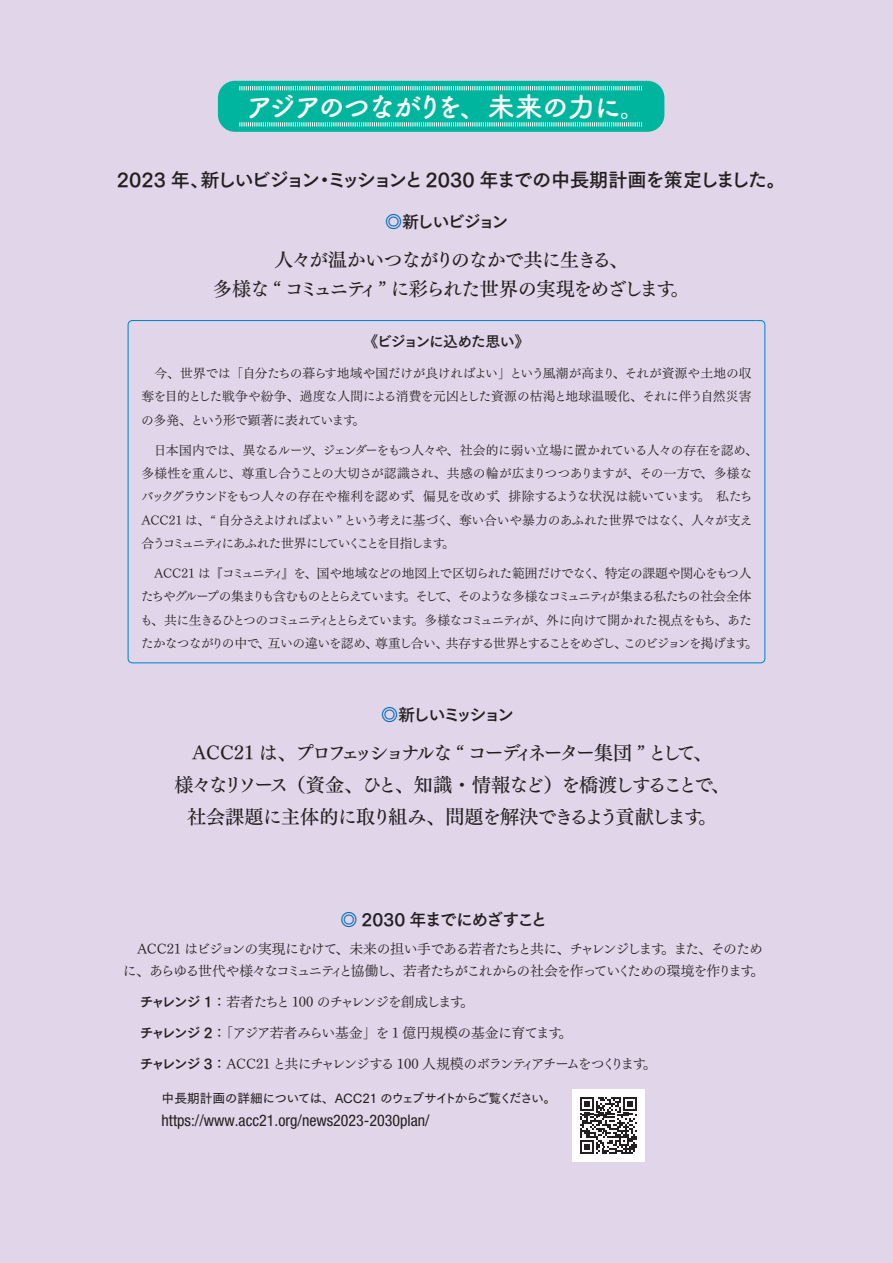
<style>
.page{position:relative;width:893px;height:1263px;background:#e0d5e9}
.page>*{position:absolute;margin:0;border:0;box-sizing:border-box;transform-origin:0 0}
.t1{font:27.6px "Tsuku B Rd Gothic Std B";letter-spacing:-.08em;color:#fff}
.t2{font:19.2px/32px "Tsuku Min Pr 6 N D";letter-spacing:-.12em;color:#231f20;text-align:center}
.t3{font:19.2px/29.7px "Tsuku Min Pr 6 N D";letter-spacing:-.075em;color:#231f20;text-align:center}
.t4{font:19.2px "Tsuku Go Pro B";letter-spacing:-.075em;color:#231f20}
.t5{font:16.95px "Tsuku Go Pro B";letter-spacing:-.09em;color:#231f20}
.t6{font:16.95px "Tsuku Go Pro B";letter-spacing:-.16em;color:#231f20}
.t7{font:16.95px "Tsuku Go Pro B";letter-spacing:-.13em;color:#231f20}
.t8{font:condensed 15.9px "Helvetica Neue LT Std";color:#231f20}
.t9{font:14.85px "Tsuku Go Pro B";letter-spacing:-.05em;color:#231f20}
.t10{font:13.8px/22.4px "Tsuku Min Pr 6 N R";letter-spacing:-.08em;color:#231f20}
.t11{font:13.8px "Tsuku Min Pr 6 N R";letter-spacing:-.11em;color:#231f20}
.t12{font:13.8px "Tsuku Min Pr 6 N R";letter-spacing:-.03em;color:#231f20}
.t13{font:12.75px/23.4px "Tsuku Min Pr 6 N R";letter-spacing:-.065em;color:#231f20;text-align:justify}
.t14{font:12.75px/23.4px "Tsuku Min Pr 6 N R";letter-spacing:-.095em;color:#231f20}
.t15{font:12.75px "Tsuku Go Pro D";letter-spacing:-.06em;color:#231f20}
.s1{color:#006cb7}
.s2{font-family:"Tsuku Go Pro B"}
</style>
<div class="page">
<div style="left:572px;top:1089px;width:73px;height:73px;background:#fff"></div>
<svg style="left:580px;top:1097px;width:57px;height:57px"></svg>
<div style="left:218px;top:81px;width:446px;height:51px;background:#00b59e;border-radius:17px"></div>
<svg style="left:239px;top:122px;width:403px;height:4px;background:#70d5c8"></svg>
<svg style="left:239px;top:86px;width:403px;height:4px;background:#74d6c9"></svg>
<h1 class="t1" style="left:246px;top:85px;width:403px">アジアのつながりを、未来の力に。</h1>
<h2 class="t4" style="left:117px;top:163px;width:670px">2023 年、新しいビジョン・ミッションと 2030 年までの中長期計画を策定しました。</h2>
<h3 class="t7" style="left:385px;top:206px;width:125px"><span class="s1">◎</span>新しいビジョン</h3>
<h2 class="t3" style="left:213px;top:243px;width:478px">人々が温かいつながりのなかで共に生きる、<br>多様な “ コミュニティ” に彩られた世界の実現をめざします。</h2>
<p class="t9" style="left:363px;top:328px;width:168px">《ビジョンに込めた思い》</p>
<p class="t13" style="left:141px;top:360px;width:612px">　今、世界では「自分たちの暮らす地域や国だけが良ければよい」という風潮が高まり、それが資源や土地の収奪を目的とした戦争や紛争、過度な人間による消費を元凶とした資源の枯渇と地球温暖化、それに伴う自然災害の多発、という形で顕著に表れています。</p>
<p class="t13" style="left:141px;top:437px;width:618px;text-align:left">　日本国内では、異なるルーツ、ジェンダーをもつ人々や、社会的に弱い立場に置かれている人々の存在を認め、多様性を重んじ、尊重し合うことの大切さが認識され、共感の輪が広まりつつありますが、その一方で、多様なバックグラウンドをもつ人々の存在や権利を認めず、偏見を改めず、排除するような状況は続いています。 私たちACC21 は、“ 自分さえよければよい ” という考えに基づく、奪い合いや暴力のあふれた世界ではなく、人々が支え合うコミュニティにあふれた世界にしていくことを目指します。</p>
<p class="t14" style="left:140px;top:560px;width:619px">　ACC21 は『コミュニティ』を、国や地域などの地図上で区切られた範囲だけでなく、特定の課題や関心をもつ人たちやグループの集まりも含むものととらえています。そして、そのような多様なコミュニティが集まる私たちの社会全体も、共に生きるひとつのコミュニティととらえています。多様なコミュニティが、外に向けて開かれた視点をもち、あたたかなつながりの中で、互いの違いを認め、尊重し合い、共存する世界とすることをめざし、このビジョンを掲げます。</p>
<h3 class="t6" style="left:381px;top:700px;width:135px"><span class="s1">◎</span>新しいミッション</h3>
<h2 class="t2" style="left:174px;top:735px;width:557px">ACC21 は、プロフェッショナルな “ コーディネーター集団 ” として、<br>様々なリソース（資金、ひと、知識・情報など）を橋渡しすることで、社会課題に主体的に取り組み、問題を解決できるよう貢献します。</h2>
<h3 class="t5" style="left:340px;top:905px;width:209px"><span class="s1">◎</span> 2030 年までにめざすこと</h3>
<p class="t10" style="left:123px;top:936px;width:643px">　ACC21 はビジョンの実現にむけて、未来の担い手である若者たちと共に、チャレンジします。また、そのために、あらゆる世代や様々なコミュニティと協働し、若者たちがこれからの社会を作っていくための環境を作ります。</p>
<p class="t11" style="left:140px;top:990px;width:336px"><span class="s2">チャレンジ 1</span>：若者たちと 100 のチャレンジを創成します。</p>
<p class="t12" style="left:140px;top:1020px;width:434px"><span class="s2">チャレンジ 2</span>：「アジア若者みらい基金」を 1 億円規模の基金に育てます。</p>
<p class="t11" style="left:140px;top:1051px;width:518px"><span class="s2">チャレンジ 3</span>：ACC21 と共にチャレンジする 100 人規模のボランティアチームをつくります。</p>
<p class="t15" style="left:162px;top:1087px;width:396px">中長期計画の詳細については、ACC21 のウェブサイトからご覧ください。</p>
<p class="t8" style="left:162px;top:1111px;width:270px">https://www.acc21.org/news2023-2030plan/</p>
</div>
